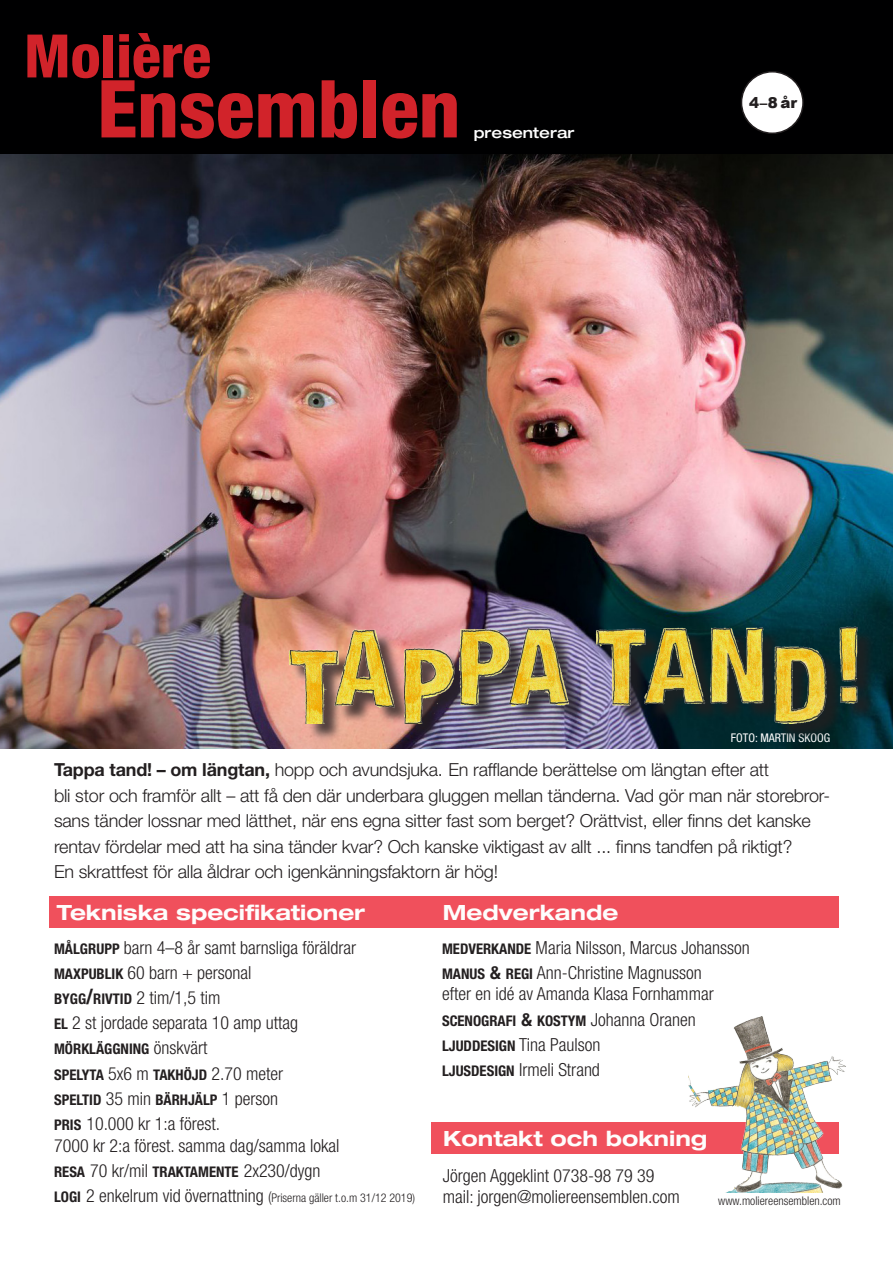
<style>
.page{position:relative;width:893px;height:1263px;background:#fff}
.page>*{position:absolute;margin:0;border:0;box-sizing:border-box;transform-origin:0 0}
.t1{font:800 condensed 79.95px "Helvetica Neue";color:#d1232a}
.t2{font:800 condensed 60px "Helvetica Neue";color:#d1232a}
.t3{font:700 expanded 21px "Helvetica Neue";color:#fefdfc}
.t4{font:300 condensed 18px "Helvetica Neue";color:#231f20}
.t5{font:300 18px/25.5px "Helvetica Neue LT Std";letter-spacing:-.01em;color:#231f20}
.t6{font:500 expanded 15px "Helvetica Neue";color:#fff}
.t7{font:900 15px "Arial";color:#231f20}
.t8{font:700 condensed 14.7px "Helvetica Neue";color:#231f20}
.t9{font:300 condensed 12px "Helvetica Neue";color:#231f20}
.t10{font:condensed 12px "Helvetica Neue";color:#fff}
.s1{font-weight:700}
.s2{font-weight:700;font-size:14.7px}
.s3{font-weight:700;font-size:21px}
.s4{font-weight:300;font-size:18px}
.s5{font-size:18px}
.s6{font-size:15px}
</style>
<div class="page">
<div style="left:0;top:0;width:893px;height:154px;background:#000001"></div>
<div style="left:741px;top:72px;width:62px;height:61px;background:#fff;border-radius:50%"></div>
<div style="left:741px;top:71px;width:63px;height:63px;border:2px solid #231f20;border-radius:50%"></div>
<img style="left:0;top:154px;width:893px;height:594px">
<div style="left:50px;top:896px;width:789px;height:32px;background:#f0505c"></div>
<div style="left:431px;top:1122px;width:408px;height:32px;background:#f0505c"></div>
<img style="left:688px;top:1016px;width:158px;height:176px">
<div style="left:292px;top:629px;width:584px;height:113px;background:#231f20;opacity:.75"></div>
<img style="left:273px;top:620px;width:601px;height:103px">
<p class="t2" style="left:24px;top:19px;width:189px">Molière</p>
<p class="t1" style="left:97px;top:59px;width:364px">Ensemblen</p>
<p class="t6" style="left:474px;top:123px;width:102px">presenterar</p>
<p class="t7" style="left:749px;top:91px;width:49px">4–8 år</p>
<p class="t10" style="left:731px;top:731px;width:101px">FOTO: MARTIN SKOOG</p>
<p class="t5" style="left:54px;top:757px;width:717px"><span class="s1">Tappa tand! – om längtan,</span> hopp och avundsjuka. En rafflande berättelse om längtan efter att</p>
<p class="t5" style="left:54px;top:782px;width:778px">bli stor och framför allt – att få den där underbara gluggen mellan tänderna. Vad gör man när storebror&shy;sans tänder lossnar med lätthet, när ens egna sitter fast som berget? Orättvist, eller finns det kanske rentav fördelar med att ha sina tänder kvar? Och kanske viktigast av allt ... finns tandfen på riktigt?</p>
<p class="t5" style="left:54px;top:859px;width:445px">En skrattfest för alla åldrar och igenkänningsfaktorn är hög!</p>
<p class="t3" style="left:57px;top:899px;width:310px">Tekniska specifikationer</p>
<p class="t3" style="left:443px;top:899px;width:177px">Medverkande</p>
<p class="t4" style="left:54px;top:937px;width:304px"><span class="s2">MÅLGRUPP</span> barn 4–8 år samt barnsliga föräldrar</p>
<p class="t4" style="left:54px;top:962px;width:199px"><span class="s2">MAXPUBLIK</span> 60 barn + personal</p>
<p class="t4" style="left:54px;top:987px;width:168px"><span class="s2">BYGG</span><span class="s3">/</span><span class="s2">RIVTID</span> 2 tim/1,5 tim</p>
<p class="t4" style="left:54px;top:1012px;width:246px"><span class="s2">EL</span> 2 st jordade separata 10 amp uttag</p>
<p class="t8" style="left:54px;top:1040px;width:155px">MÖRKLÄGGNING <span class="s4">önskvärt</span></p>
<p class="t8" style="left:54px;top:1065px;width:230px">SPELYTA <span class="s4">5x6 m</span> TAKHÖJD <span class="s4">2.70 meter</span></p>
<p class="t8" style="left:54px;top:1091px;width:225px">SPELTID <span class="s4">35 min</span> BÄRHJÄLP <span class="s4">1 person</span></p>
<p class="t4" style="left:54px;top:1113px;width:168px"><span class="s2">PRIS</span> 10.000 kr 1:a förest.</p>
<p class="t4" style="left:54px;top:1135px;width:287px">7000 kr 2:a förest. samma dag/samma lokal</p>
<p class="t4" style="left:54px;top:1160px;width:268px"><span class="s2">RESA</span> 70 kr/mil <span class="s2">TRAKTAMENTE</span> 2x230/dygn</p>
<p class="t9" style="left:54px;top:1191px;width:362px"><span class="s2">LOGI</span> <span class="s5">2 enkelrum vid övernattning</span> <span class="s6">(</span>Priserna gäller t.o.m 31/12 2019)</p>
<p class="t4" style="left:442px;top:937px;width:309px"><span class="s2">MEDVERKANDE</span> Maria Nilsson, Marcus Johansson</p>
<p class="t4" style="left:442px;top:962px;width:261px"><span class="s2">MANUS</span> <span class="s1">&amp;</span> <span class="s2">REGI</span> Ann-Christine Magnusson</p>
<p class="t4" style="left:442px;top:984px;width:273px">efter en idé av Amanda Klasa Fornhammar</p>
<p class="t8" style="left:442px;top:1011px;width:255px">SCENOGRAFI <span class="s5">&amp;</span> KOSTYM <span class="s4">Johanna Oranen</span></p>
<p class="t4" style="left:442px;top:1034px;width:160px"><span class="s2">LJUDDESIGN</span> Tina Paulson</p>
<p class="t4" style="left:442px;top:1059px;width:159px"><span class="s2">LJUSDESIGN</span> Irmeli Strand</p>
<p class="t3" style="left:443px;top:1125px;width:266px">Kontakt och bokning</p>
<p class="t4" style="left:443px;top:1165px;width:213px">Jörgen Aggeklint 0738-98 79 39</p>
<p class="t4" style="left:443px;top:1186px;width:238px">mail: jorgen@moliereensemblen.com</p>
<p class="t9" style="left:718px;top:1193px;width:124px">www.moliereensemblen.com</p>
</div>
